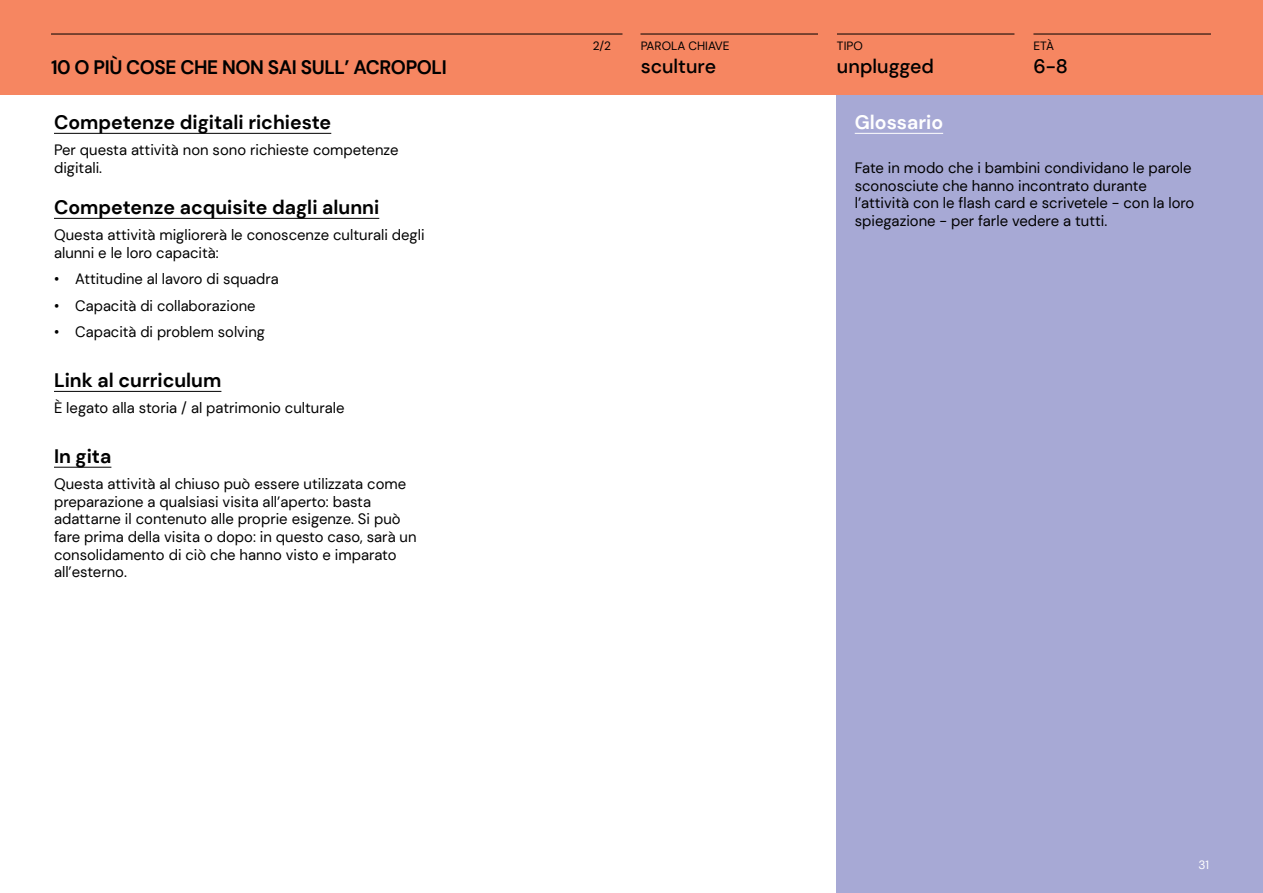
<style>
.page{position:relative;width:1263px;height:893px;background:#fff}
.page>*{position:absolute;margin:0;border:0;box-sizing:border-box;transform-origin:0 0}
.t1{font:700 19.5px "DM Sans";color:#000}
.t2{font:700 19.5px "DM Sans";letter-spacing:-.02em;color:#000}
.t3{font:500 19.5px "DM Sans";color:#000}
.t4{font:700 19.5px "DM Sans";color:#fff}
.t5{font:15px/17.7px "DM Sans";color:#000}
.t6{font:12px "DM Sans";color:#000}
.t7{font:12px "DM Sans";color:#fff}
</style>
<div class="page">
<div style="left:837px;top:95px;width:426px;height:798px;background:#a7a9d5"></div>
<div style="left:0;top:0;width:1263px;height:95px;background:#f68661"></div>
<hr style="left:54px;top:133px;width:277px;height:1px;background:#000">
<hr style="left:54px;top:218px;width:325px;height:1px;background:#000">
<hr style="left:54px;top:391px;width:167px;height:1px;background:#000">
<hr style="left:54px;top:467px;width:57px;height:1px;background:#000">
<hr style="left:51px;top:34px;width:571px;height:1px;background:#000">
<hr style="left:640px;top:34px;width:178px;height:1px;background:#000">
<hr style="left:837px;top:34px;width:177px;height:1px;background:#000">
<hr style="left:1033px;top:34px;width:178px;height:1px;background:#000">
<hr style="left:855px;top:133px;width:88px;height:1px;background:#fff">
<h1 class="t2" style="left:51px;top:55px;width:397px">10 O PIÙ COSE CHE NON SAI SULL’ ACROPOLI</h1>
<h1 class="t1" style="left:54px;top:110px;width:279px">Competenze digitali richieste</h1>
<p class="t5" style="left:54px;top:141px;width:346px">Per questa attività non sono richieste competenze digitali.</p>
<h1 class="t1" style="left:54px;top:195px;width:327px">Competenze acquisite dagli alunni</h1>
<p class="t5" style="left:54px;top:226px;width:372px">Questa attività migliorerà le conoscenze culturali degli alunni e le loro capacità:</p>
<p class="t5" style="left:54px;top:270px;width:226px">• Attitudine al lavoro di squadra</p>
<p class="t5" style="left:54px;top:297px;width:203px">• Capacità di collaborazione</p>
<p class="t5" style="left:54px;top:323px;width:212px">• Capacità di problem solving</p>
<h1 class="t1" style="left:54px;top:368px;width:169px">Link al curriculum</h1>
<p class="t5" style="left:54px;top:399px;width:292px">È legato alla storia / al patrimonio culturale</p>
<h1 class="t1" style="left:54px;top:444px;width:59px">In gita</h1>
<p class="t5" style="left:54px;top:475px;width:364px">Questa attività al chiuso può essere utilizzata come preparazione a qualsiasi visita all’aperto: basta adattarne il contenuto alle proprie esigenze. Si può fare prima della visita o dopo: in questo caso, sarà un consolidamento di ciò che hanno visto e imparato all’esterno.</p>
<p class="t6" style="left:593px;top:38px;width:20px">2/2</p>
<p class="t6" style="left:641px;top:38px;width:90px">PAROLA CHIAVE</p>
<h1 class="t3" style="left:641px;top:54px;width:77px">sculture</h1>
<p class="t6" style="left:837px;top:38px;width:27px">TIPO</p>
<h1 class="t3" style="left:837px;top:54px;width:99px">unplugged</h1>
<p class="t6" style="left:1033px;top:38px;width:22px">ETÀ</p>
<h1 class="t3" style="left:1033px;top:54px;width:36px">6-8</h1>
<h1 class="t4" style="left:855px;top:110px;width:90px">Glossario</h1>
<p class="t5" style="left:855px;top:159px;width:341px">Fate in modo che i bambini condividano le parole sconosciute che hanno incontrato durante l’attività con le flash card e scrivetele - con la loro spiegazione - per farle vedere a tutti.</p>
<p class="t7" style="left:1198px;top:857px;width:12px">31</p>
</div>
